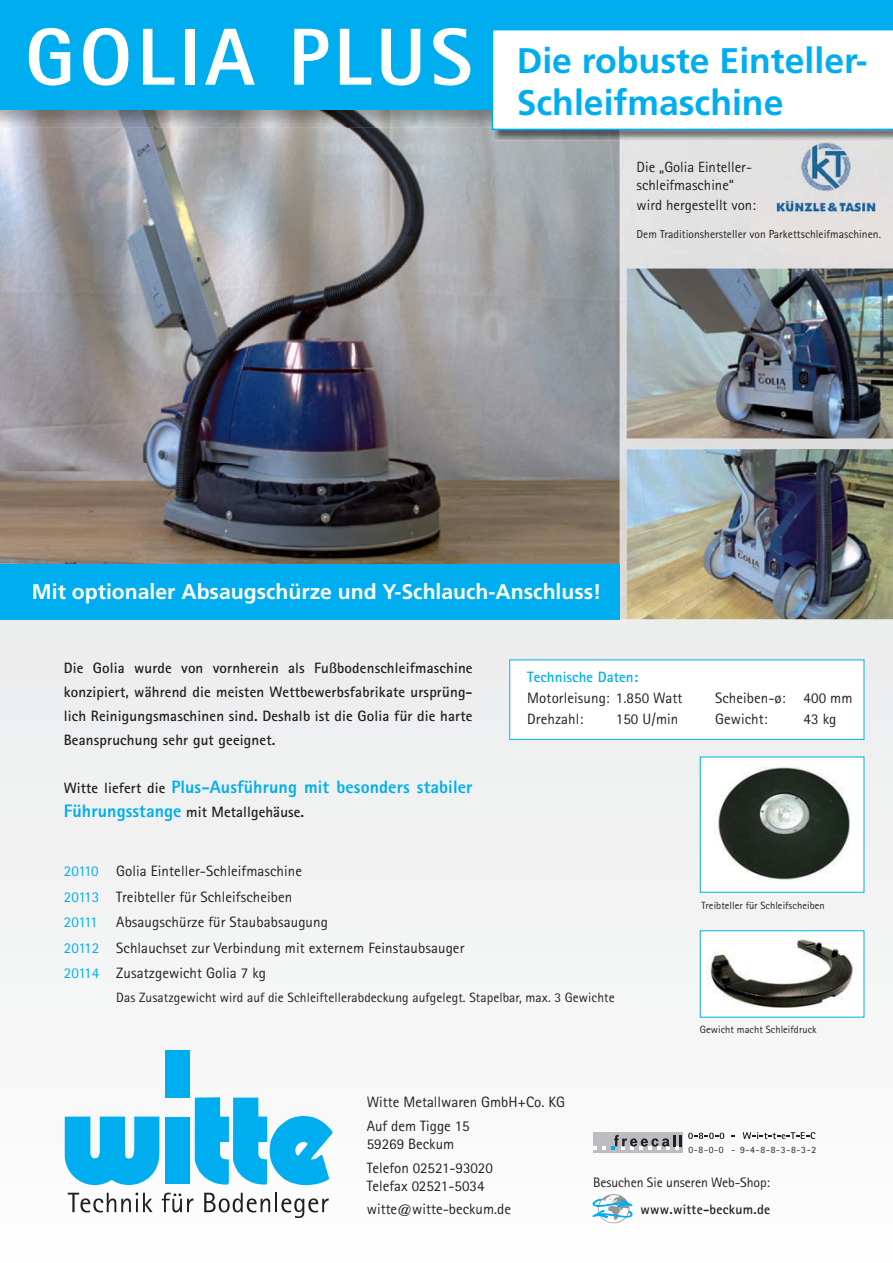
<style>
.page{position:relative;width:893px;height:1263px;background:#fff}
.page>*{position:absolute;margin:0;border:0;box-sizing:border-box;transform-origin:0 0}
.t1{font:800 81px "Rotis Sans Serif";letter-spacing:.06em;color:#fff}
.t2{font:700 35.55px/42.6px "Frutiger";color:#00aeef}
.t3{font:700 21.15px "Frutiger";color:#fff}
.t4{font:800 18px "Rotis Sans Serif";letter-spacing:.005em;color:#00aeef}
.t5{font:15px/25.5px "Rotis Sans Serif";letter-spacing:.005em;color:#231f20}
.t6{font:700 15px/24px "Rotis Sans Serif";letter-spacing:.01em;color:#231f20;text-align:justify}
.t7{font:700 15px "Rotis Sans Serif";letter-spacing:.005em;color:#00aeef}
.t8{font:14.85px/18.1px "Rotis Sans Serif";color:#231f20}
.t9{font:13.8px "Rotis Sans Serif";letter-spacing:-.005em;color:#231f20}
.t10{font:700 13.8px "Rotis Sans Serif";letter-spacing:.015em;color:#231f20}
.t11{font:13.5px "Rotis Sans Serif";letter-spacing:.005em;color:#231f20}
.t12{font:11.55px "Rotis Sans Serif";color:#231f20}
.t13{font:10.5px "Rotis Sans Serif";letter-spacing:.005em;color:#231f20}
.t14{font:9.75px "Rotis Sans Serif";color:#231f20}
.s1{font-weight:700;font-size:15px;color:#231f20}
.s2{font-weight:800;font-size:18px;color:#00aeef}
.s3{color:#00aeef}
</style>
<div class="page">
<div style="left:0;top:619px;width:892px;height:605px;background:#f3f4f4"></div>
<img style="left:0;top:128px;width:619px;height:436px">
<div style="left:165px;top:1050px;width:25px;height:48px;background:#00aeef"></div>
<svg style="left:195px;top:1097px;width:137px;height:88px"></svg>
<div style="left:165px;top:1117px;width:25px;height:66px;background:#00aeef"></div>
<svg style="left:65px;top:1117px;width:94px;height:68px"></svg>
<svg style="left:68px;top:1193px;width:84px;height:19px"></svg>
<svg style="left:162px;top:1193px;width:31px;height:19px"></svg>
<svg style="left:204px;top:1193px;width:124px;height:25px"></svg>
<svg style="left:592px;top:1194px;width:41px;height:29px"></svg>
<div style="left:593px;top:1132px;width:90px;height:21px;background:#bbbdc0"></div>
<svg style="left:593px;top:1135px;width:89px;height:15px"></svg>
<svg style="left:742px;top:1132px;width:73px;height:7px"></svg>
<svg style="left:688px;top:1133px;width:36px;height:6px"></svg>
<img style="left:0;top:109px;width:492px;height:19px">
<div style="left:0;top:0;width:892px;height:109px;background:#00aeef"></div>
<div style="left:619px;top:141px;width:273px;height:478px;background:#e2e1e0"></div>
<img style="left:774px;top:141px;width:102px;height:72px">
<img style="left:626px;top:449px;width:266px;height:170px">
<img style="left:626px;top:269px;width:266px;height:170px">
<div style="left:509px;top:660px;width:355px;height:79px;background:#fff"></div>
<div style="left:509px;top:660px;width:355px;height:80px;border:1px solid #00aeef"></div>
<div style="left:700px;top:931px;width:164px;height:86px;background:#fff"></div>
<img style="left:706px;top:935px;width:147px;height:73px">
<div style="left:700px;top:757px;width:164px;height:135px;background:#fff"></div>
<img style="left:718px;top:766px;width:132px;height:114px">
<div style="left:0;top:564px;width:619px;height:55px;background:#00aeef"></div>
<img style="left:493px;top:130px;width:399px;height:11px">
<div style="left:492px;top:30px;width:400px;height:100px;background:#fff"></div>
<h1 class="t1" style="left:25px;top:29px;width:449px">GOLIA PLUS</h1>
<h2 class="t2" style="left:516px;top:42px;width:352px">Die robuste Einteller-<br>Schleifmaschine</h2>
<p class="t8" style="left:636px;top:160px;width:117px">Die „Golia Einteller&shy;schleifmaschine“</p>
<p class="t8" style="left:636px;top:198px;width:121px">wird hergestellt von:</p>
<p class="t12" style="left:636px;top:230px;width:246px">Dem Traditionshersteller von Parkettschleifmaschinen.</p>
<h3 class="t3" style="left:32px;top:583px;width:571px">Mit optionaler Absaugschürze und Y-Schlauch-Anschluss!</h3>
<p class="t6" style="left:64px;top:657px;width:410px">Die Golia wurde von vornherein als Fußbodenschleifmaschine konzipiert, während die meisten Wettbewerbsfabrikate ursprüng&shy;lich Reinigungsmaschinen sind. Deshalb ist die Golia für die harte Beanspruchung sehr gut geeignet.</p>
<p class="t4" style="left:64px;top:780px;width:410px"><span class="s1">Witte liefert die</span> Plus-Ausführung mit besonders stabiler</p>
<p class="t6" style="left:64px;top:801px;width:242px"><span class="s2">Führungsstange</span> mit Metallgehäuse.</p>
<p class="t7" style="left:527px;top:672px;width:112px">Technische Daten:</p>
<p class="t5" style="left:527px;top:689px;width:157px;line-height:21px">Motorleisung: 1.850 Watt<br>Drehzahl:</p>
<p class="t5" style="left:615px;top:708px;width:64px">150 U/min</p>
<p class="t5" style="left:64px;top:860px;width:402px"><span class="s3">20110</span> Golia Einteller-Schleifmaschine<br><span class="s3">20113</span> Treibteller für Schleifscheiben<br><span class="s3">20111</span> Absaugschürze für Staubabsaugung<br><span class="s3">20112</span> Schlauchset zur Verbindung mit externem Feinstaubsauger <span class="s3">20114</span> Zusatzgewicht Golia 7 kg</p>
<p class="t11" style="left:116px;top:993px;width:500px">Das Zusatzgewicht wird auf die Schleiftellerabdeckung aufgelegt. Stapelbar, max. 3 Gewichte</p>
<p class="t5" style="left:715px;top:689px;width:139px;line-height:21px">Scheiben-ø: 400 mm<br>Gewicht:</p>
<p class="t5" style="left:803px;top:708px;width:34px">43 kg</p>
<p class="t13" style="left:701px;top:902px;width:125px">Treibteller für Schleifscheiben</p>
<p class="t13" style="left:699px;top:1026px;width:118px">Gewicht macht Schleifdruck</p>
<p class="t5" style="left:367px;top:1092px;width:200px;line-height:24px">Witte Metallwaren GmbH+Co. KG<br>Auf dem Tigge 15</p>
<p class="t5" style="left:367px;top:1134px;width:128px;line-height:24px">59269 Beckum<br>Telefon 02521-93020</p>
<p class="t5" style="left:367px;top:1176px;width:146px;line-height:22.5px">Telefax 02521-5034 witte@witte-beckum.de</p>
<p class="t9" style="left:593px;top:1177px;width:179px">Besuchen Sie unseren Web-Shop:</p>
<p class="t14" style="left:688px;top:1146px;width:129px">0-8-0-0 - 9-4-8-8-3-8-3-2</p>
<p class="t10" style="left:640px;top:1205px;width:131px">www.witte-beckum.de</p>
</div>
